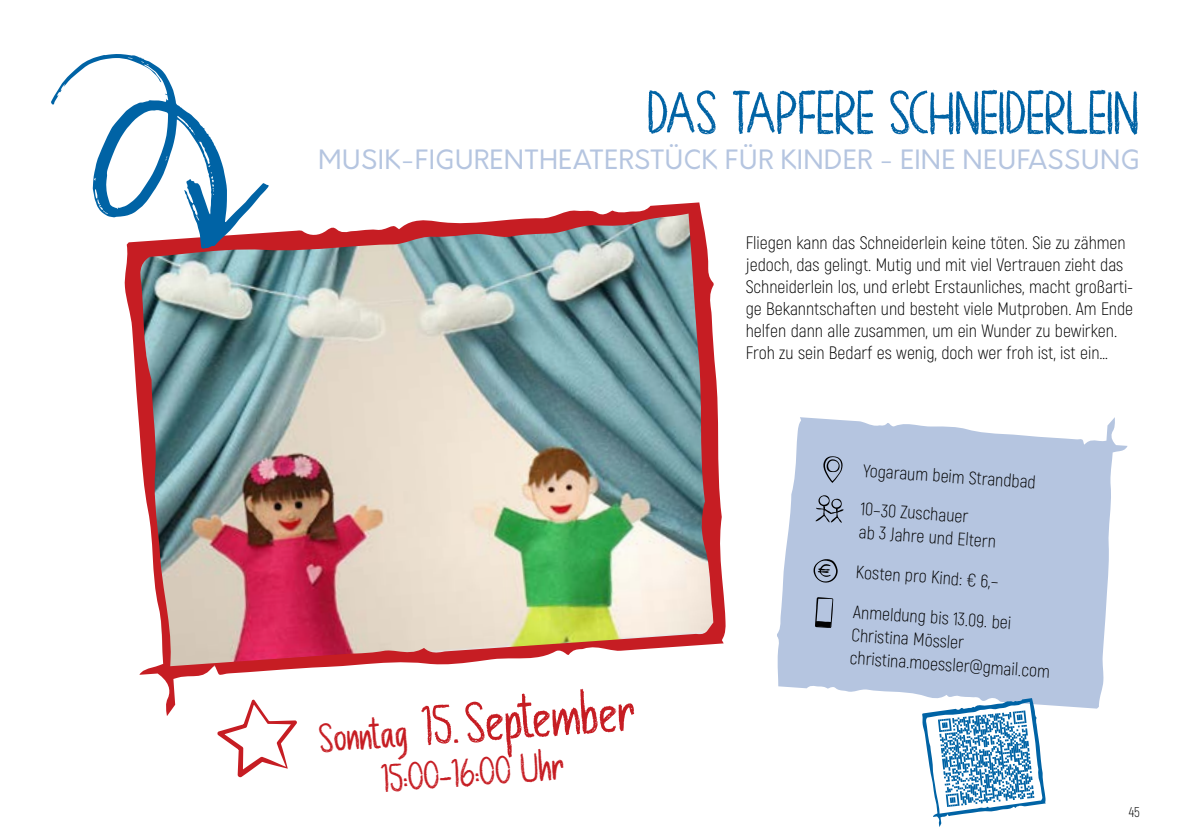
<style>
.page{position:relative;width:1191px;height:840px;background:#fff}
.page>*{position:absolute;margin:0;border:0;box-sizing:border-box;transform-origin:0 0}
.t1{font:60px "Chalk Board";color:#0063a5}
.t2{font:56px "Chalk Board";color:#c61d23}
.t3{font:40px "Chalk Board";color:#c61d23}
.t4{font:26px "Orkney";letter-spacing:.01em;color:#b5c5e0}
.t5{font:300 18px/22px "Akrobat";color:#000}
.t6{font:300 14px "Akrobat";color:#000}
.s1{font-size:40px}
</style>
<div class="page">
<svg style="left:217px;top:715px;width:80px;height:62px"></svg>
<svg style="left:777px;top:417px;width:350px;height:291px;background:#c0cde4"></svg>
<svg style="left:823px;top:456px;width:19px;height:26px"></svg>
<svg style="left:815px;top:597px;width:18px;height:30px"></svg>
<svg style="left:815px;top:495px;width:28px;height:27px"></svg>
<svg style="left:813px;top:558px;width:24px;height:24px"></svg>
<img style="left:124px;top:202px;width:601px;height:513px">
<svg style="left:922px;top:697px;width:123px;height:129px"></svg>
<svg style="left:51px;top:54px;width:218px;height:195px"></svg>
<h1 class="t1" style="left:648px;top:77px;width:493px">DAS TAPFERE SCHNEIDERLEIN</h1>
<h3 class="t4" style="left:318px;top:143px;width:823px">MUSIK-FIGURENTHEATERSTÜCK FÜR KINDER - EINE NEUFASSUNG</h3>
<p class="t5" style="left:746px;top:231px;width:389px">Fliegen kann das Schneiderlein keine töten. Sie zu zähmen jedoch, das gelingt. Mutig und mit viel Vertrauen zieht das Schneiderlein los, und erlebt Erstaunliches, macht großarti&shy;ge Bekanntschaften und besteht viele Mutproben. Am Ende helfen dann alle zusammen, um ein Wunder zu bewirken.<br>Froh zu sein Bedarf es wenig, doch wer froh ist, ist ein…</p>
<h2 class="t2" style="left:317px;top:700px;width:319px;rotate:-4deg"><span class="s1">Sonntag</span> 15.September</h2>
<h3 class="t3" style="left:380px;top:754px;width:185px;rotate:-4deg">15:00-16:00 Uhr</h3>
<p class="t5" style="left:864px;top:450px;width:175px;line-height:38.6px;rotate:4deg">Yogaraum beim Strandbad<br>10–30 Zuschauer</p>
<p class="t5" style="left:859px;top:520px;width:139px;rotate:4deg">ab 3 Jahre und Eltern</p>
<p class="t5" style="left:857px;top:560px;width:144px;rotate:4deg">Kosten pro Kind: € 6,–</p>
<p class="t5" style="left:854px;top:599px;width:202px;line-height:23px;rotate:4deg">Anmeldung bis 13.09. bei<br>Christina Mössler christina.moessler@gmail.com</p>
<p class="t6" style="left:1128px;top:803px;width:13px">45</p>
</div>
